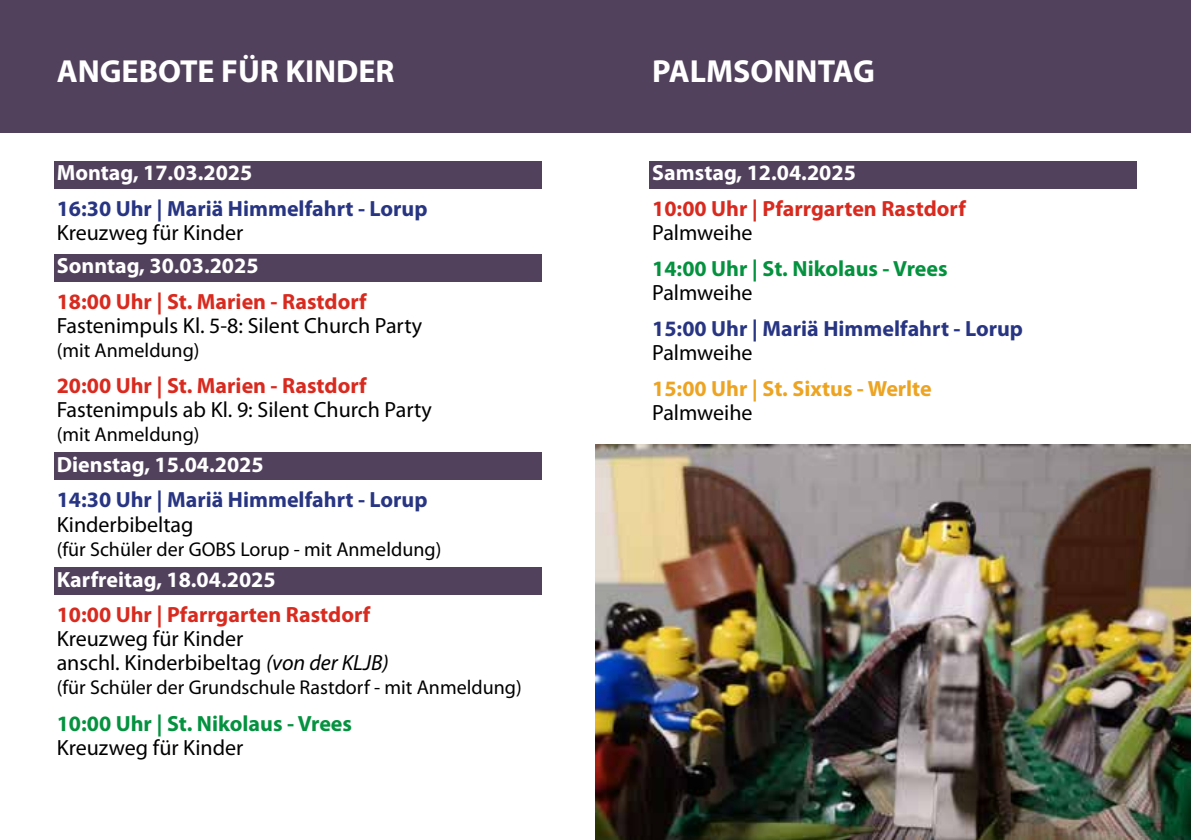
<style>
.page{position:relative;width:1191px;height:840px;background:#fff}
.page>*{position:absolute;margin:0;border:0;box-sizing:border-box;transform-origin:0 0}
.t1{font:700 32px "Myriad Pro";color:#fff}
.t2{font:22px/24px "Myriad Pro";color:#000}
.t3{font:700 22px "Myriad Pro";color:#d92a1f}
.t4{font:700 22px "Myriad Pro";color:#fff}
.t5{font:700 22px "Myriad Pro";color:#283583}
.t6{font:700 22px "Myriad Pro";color:#04923f}
.t7{font:700 22px "Myriad Pro";color:#eda422}
.t8{font:20px "Myriad Pro";color:#000}
.s1{font-style:italic}
</style>
<div class="page">
<div style="left:595px;top:0;width:596px;height:133px;background:#52415c"></div>
<div style="left:0;top:0;width:595px;height:133px;background:#52415c"></div>
<div style="left:54px;top:161px;width:487px;height:27px;background:#52415c"></div>
<div style="left:54px;top:254px;width:487px;height:27px;background:#52415c"></div>
<div style="left:54px;top:567px;width:487px;height:28px;background:#52415c"></div>
<div style="left:649px;top:161px;width:488px;height:27px;background:#52415c"></div>
<img style="left:595px;top:444px;width:596px;height:395px">
<div style="left:54px;top:452px;width:487px;height:28px;background:#52415c"></div>
<h1 class="t1" style="left:57px;top:50px;width:339px">ANGEBOTE FÜR KINDER</h1>
<p class="t4" style="left:57px;top:158px;width:197px">Montag, 17.03.2025</p>
<p class="t5" style="left:57px;top:194px;width:372px">16:30 Uhr | Mariä Himmelfahrt - Lorup</p>
<p class="t2" style="left:57px;top:220px;width:188px">Kreuzweg für Kinder</p>
<p class="t4" style="left:57px;top:251px;width:203px">Sonntag, 30.03.2025</p>
<p class="t3" style="left:57px;top:287px;width:311px">18:00 Uhr | St. Marien - Rastdorf</p>
<p class="t2" style="left:57px;top:313px;width:367px">Fastenimpuls Kl. 5-8: Silent Church Party</p>
<p class="t8" style="left:57px;top:337px;width:144px">(mit Anmeldung)</p>
<p class="t3" style="left:57px;top:371px;width:311px">20:00 Uhr | St. Marien - Rastdorf</p>
<p class="t2" style="left:57px;top:397px;width:377px">Fastenimpuls ab Kl. 9: Silent Church Party</p>
<p class="t8" style="left:57px;top:421px;width:144px">(mit Anmeldung)</p>
<p class="t4" style="left:57px;top:450px;width:208px">Dienstag, 15.04.2025</p>
<p class="t5" style="left:57px;top:485px;width:372px">14:30 Uhr | Mariä Himmelfahrt - Lorup</p>
<p class="t2" style="left:57px;top:511px;width:138px">Kinderbibeltag</p>
<p class="t8" style="left:57px;top:536px;width:386px">(für Schüler der GOBS Lorup - mit Anmeldung)</p>
<p class="t4" style="left:57px;top:565px;width:220px">Karfreitag, 18.04.2025</p>
<p class="t3" style="left:57px;top:600px;width:315px">10:00 Uhr | Pfarrgarten Rastdorf</p>
<p class="t2" style="left:57px;top:626px;width:333px">Kreuzweg für Kinder<br>anschl. Kinderbibeltag <span class="s1">(von der KLJB)</span></p>
<p class="t8" style="left:57px;top:675px;width:466px">(für Schüler der Grundschule Rastdorf - mit Anmeldung)</p>
<p class="t6" style="left:57px;top:708px;width:297px">10:00 Uhr | St. Nikolaus - Vrees</p>
<p class="t2" style="left:57px;top:734px;width:188px">Kreuzweg für Kinder</p>
<h1 class="t1" style="left:652px;top:50px;width:224px">PALMSONNTAG</h1>
<p class="t4" style="left:652px;top:158px;width:205px">Samstag, 12.04.2025</p>
<p class="t3" style="left:652px;top:194px;width:315px">10:00 Uhr | Pfarrgarten Rastdorf</p>
<p class="t2" style="left:652px;top:220px;width:102px">Palmweihe</p>
<p class="t6" style="left:652px;top:254px;width:297px">14:00 Uhr | St. Nikolaus - Vrees</p>
<p class="t2" style="left:652px;top:280px;width:102px">Palmweihe</p>
<p class="t5" style="left:652px;top:314px;width:372px">15:00 Uhr | Mariä Himmelfahrt - Lorup</p>
<p class="t2" style="left:652px;top:340px;width:102px">Palmweihe</p>
<p class="t7" style="left:652px;top:374px;width:281px">15:00 Uhr | St. Sixtus - Werlte</p>
<p class="t2" style="left:652px;top:400px;width:102px">Palmweihe</p>
</div>
